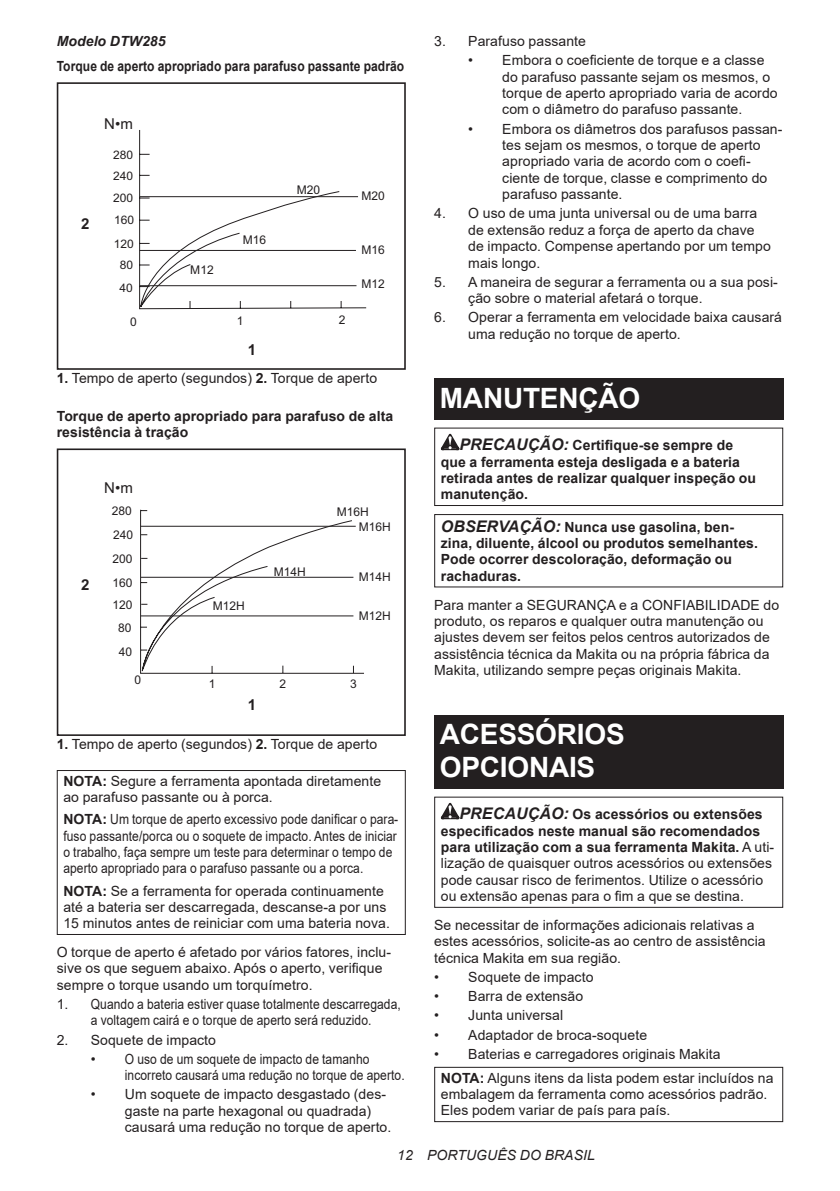
<style>
.page{position:relative;width:840px;height:1191px;background:#fff}
.page>*{position:absolute;margin:0;border:0;box-sizing:border-box;transform-origin:0 0}
.t1{font:700 28px/32.8px "Arial";letter-spacing:-.01em;color:#fff}
.t2{font:15px "Arial";color:#231f20}
.t3{font:700 15px "Arial";color:#231f20}
.t4{font:14px/16.4px "Arial";letter-spacing:.005em;color:#231f20}
.t5{font:700 14px/16.4px "Arial";letter-spacing:.005em;color:#231f20}
.t6{font:14px/16.4px "Arial";letter-spacing:.005em;color:#231f20;scale:.86 1}
.t7{font:700 14px "Arial";letter-spacing:.005em;color:#231f20;scale:.86 1}
.t8{font:italic 14px "Arial";letter-spacing:.005em;color:#231f20}
.t9{font:italic 700 14px "Arial";letter-spacing:.005em;color:#231f20}
.t10{font:12px/21.8px "Arial";color:#231f20}
.t11{font:11.8px/22px "Arial";color:#231f20;text-align:justify}
.s1{font-weight:700}
.s2{font-style:italic;font-size:16px}
.s3{font-weight:700;font-style:italic;font-size:16px}
</style>
<div class="page">
<svg style="left:139px;top:130px;width:228px;height:180px"></svg>
<hr style="left:139px;top:196px;width:219px;height:1px;background:#231f20">
<hr style="left:139px;top:250px;width:217px;height:1px;background:#231f20">
<hr style="left:139px;top:285px;width:217px;height:1px;background:#231f20">
<svg style="left:140px;top:190px;width:200px;height:118px"></svg>
<div style="left:57px;top:82px;width:348px;height:288px;border:2px solid #231f20"></div>
<svg style="left:140px;top:509px;width:224px;height:165px"></svg>
<div style="left:57px;top:448px;width:348px;height:288px;border:2px solid #231f20"></div>
<div style="left:57px;top:770px;width:348px;height:165px;border:1px solid #231f20"></div>
<div style="left:434px;top:378px;width:348px;height:41px;background:#231f20"></div>
<svg style="left:440px;top:434px;width:19px;height:16px"></svg>
<div style="left:434px;top:427px;width:348px;height:79px;border:1px solid #231f20"></div>
<div style="left:434px;top:514px;width:348px;height:73px;border:1px solid #231f20"></div>
<div style="left:434px;top:715px;width:348px;height:73px;background:#231f20"></div>
<svg style="left:440px;top:803px;width:19px;height:16px"></svg>
<div style="left:434px;top:796px;width:348px;height:112px;border:1px solid #231f20"></div>
<div style="left:434px;top:1066px;width:348px;height:56px;border:1px solid #231f20"></div>
<p class="t9" style="left:57px;top:32px;width:110px">Modelo DTW285</p>
<p class="t7" style="left:57px;top:56px;width:405px">Torque de aperto apropriado para parafuso passante padrão</p>
<p class="t3" style="left:81px;top:213px;width:10px">2</p>
<p class="t2" style="left:104px;top:114px;width:30px">N•m</p>
<p class="t11" style="left:113px;top:144px;width:22px">280<br>240<br>200<br>160</p>
<p class="t11" style="left:114px;top:233px;width:22px;text-align:center">120<br>80<br>40</p>
<p class="t10" style="left:130px;top:311px;width:8px">0</p>
<p class="t10" style="left:190px;top:259px;width:25px">M12</p>
<p class="t10" style="left:242px;top:229px;width:25px">M16</p>
<p class="t10" style="left:296px;top:179px;width:25px">M20</p>
<p class="t10" style="left:237px;top:310px;width:8px">1</p>
<p class="t10" style="left:338px;top:309px;width:8px">2</p>
<p class="t3" style="left:247px;top:339px;width:10px">1</p>
<p class="t10" style="left:361px;top:185px;width:25px">M20</p>
<p class="t10" style="left:361px;top:239px;width:25px">M16</p>
<p class="t10" style="left:361px;top:273px;width:25px">M12</p>
<p class="t4" style="left:57px;top:370px;width:322px"><span class="s1">1.</span> Tempo de aperto (segundos) <span class="s1">2.</span> Torque de aperto</p>
<p class="t5" style="left:57px;top:408px;width:338px">Torque de aperto apropriado para parafuso de alta resistência à tração</p>
<p class="t3" style="left:81px;top:574px;width:10px">2</p>
<p class="t2" style="left:104px;top:477px;width:30px">N•m</p>
<p class="t10" style="left:112px;top:499px;width:23px;line-height:24.2px">280<br>240</p>
<p class="t10" style="left:112px;top:548px;width:22px">200</p>
<p class="t10" style="left:112px;top:572px;width:22px">160<br>120</p>
<p class="t10" style="left:118px;top:616px;width:16px;line-height:23.4px">80<br>40</p>
<p class="t10" style="left:134px;top:669px;width:8px">0</p>
<p class="t10" style="left:336px;top:501px;width:34px">M16H</p>
<p class="t10" style="left:213px;top:595px;width:34px">M12H</p>
<p class="t10" style="left:273px;top:561px;width:34px">M14H</p>
<p class="t10" style="left:358px;top:516px;width:34px">M16H</p>
<p class="t10" style="left:358px;top:566px;width:34px">M14H</p>
<p class="t10" style="left:358px;top:605px;width:34px">M12H</p>
<p class="t10" style="left:209px;top:673px;width:8px">1</p>
<p class="t10" style="left:279px;top:673px;width:8px">2</p>
<p class="t10" style="left:350px;top:673px;width:8px">3</p>
<p class="t3" style="left:247px;top:694px;width:10px">1</p>
<p class="t4" style="left:57px;top:736px;width:322px"><span class="s1">1.</span> Tempo de aperto (segundos) <span class="s1">2.</span> Torque de aperto</p>
<p class="t4" style="left:63px;top:772px;width:319px"><span class="s1">NOTA:</span> Segure a ferramenta apontada diretamente ao parafuso passante ou à porca.</p>
<p class="t6" style="left:63px;top:811px;width:390px"><span class="s1">NOTA:</span> Um torque de aperto excessivo pode danificar o para&shy;fuso passante/porca ou o soquete de impacto. Antes de iniciar o trabalho, faça sempre um teste para determinar o tempo de aperto apropriado para o parafuso passante ou a porca.</p>
<p class="t4" style="left:63px;top:882px;width:328px"><span class="s1">NOTA:</span> Se a ferramenta for operada continuamente até a bateria ser descarregada, descanse-a por uns<br>15 minutos antes de reiniciar com uma bateria nova.</p>
<p class="t4" style="left:57px;top:943px;width:335px">O torque de aperto é afetado por vários fatores, inclu&shy;sive os que seguem abaixo. Após o aperto, verifique sempre o torque usando um torquímetro.</p>
<p class="t4" style="left:57px;top:995px;width:345px;text-align:center">1. Quando a bateria estiver quase totalmente descarregada, a voltagem cairá e o torque de aperto será reduzido.</p>
<p class="t4" style="left:57px;top:1031px;width:161px">2. Soquete de impacto</p>
<p class="t4" style="left:125px;top:1050px;width:281px;text-indent:-34px">• O uso de um soquete de impacto de tamanho incorreto causará uma redução no torque de aperto.</p>
<p class="t4" style="left:125px;top:1086px;width:268px;text-indent:-34px">• Um soquete de impacto desgastado (des&shy;gaste na parte hexagonal ou quadrada) causará uma redução no torque de aperto.</p>
<p class="t4" style="left:434px;top:33px;width:153px">3. Parafuso passante</p>
<p class="t4" style="left:502px;top:52px;width:277px;text-indent:-34px">• Embora o coeficiente de torque e a classe do parafuso passante sejam os mesmos, o torque de aperto apropriado varia de acordo com o diâmetro do parafuso passante.</p>
<p class="t4" style="left:502px;top:120px;width:281px;text-indent:-34px">• Embora os diâmetros dos parafusos passan&shy;tes sejam os mesmos, o torque de aperto apropriado varia de acordo com o coefi&shy;ciente de torque, classe e comprimento do parafuso passante.</p>
<p class="t4" style="left:468px;top:205px;width:304px;text-indent:-34px">4. O uso de uma junta universal ou de uma barra de extensão reduz a força de aperto da chave de impacto. Compense apertando por um tempo mais longo.</p>
<p class="t4" style="left:468px;top:273px;width:311px;text-indent:-34px">5. A maneira de segurar a ferramenta ou a sua posi&shy;ção sobre o material afetará o torque.</p>
<p class="t4" style="left:468px;top:309px;width:315px;text-indent:-34px">6. Operar a ferramenta em velocidade baixa causará uma redução no torque de aperto.</p>
<h1 class="t1" style="left:439px;top:382px;width:202px">MANUTENÇÃO</h1>
<p class="t5" style="left:440px;top:437px;width:316px;text-indent:19px"><span class="s2">PRECAUÇÃO:</span> Certifique-se sempre de que a ferramenta esteja desligada e a bateria retirada antes de realizar qualquer inspeção ou manutenção.</p>
<p class="t5" style="left:440px;top:518px;width:318px"><span class="s2">OBSERVAÇÃO:</span> Nunca use gasolina, ben&shy;zina, diluente, álcool ou produtos semelhantes.<br>Pode ocorrer descoloração, deformação ou rachaduras.</p>
<p class="t4" style="left:434px;top:596px;width:346px">Para manter a SEGURANÇA e a CONFIABILIDADE do produto, os reparos e qualquer outra manutenção ou ajustes devem ser feitos pelos centros autorizados de assistência técnica da Makita ou na própria fábrica da Makita, utilizando sempre peças originais Makita.</p>
<h1 class="t1" style="left:439px;top:718px;width:186px">ACESSÓRIOS<br>OPCIONAIS</h1>
<p class="t4" style="left:440px;top:806px;width:335px;text-indent:19px"><span class="s3">PRECAUÇÃO:</span> <span class="s1">Os acessórios ou extensões especificados neste manual são recomendados para utilização com a sua ferramenta Makita.</span> A uti&shy;lização de quaisquer outros acessórios ou extensões pode causar risco de ferimentos. Utilize o acessório ou extensão apenas para o fim a que se destina.</p>
<p class="t4" style="left:434px;top:916px;width:333px">Se necessitar de informações adicionais relativas a estes acessórios, solicite-as ao centro de assistência técnica Makita em sua região.</p>
<p class="t4" style="left:434px;top:968px;width:161px">• Soquete de impacto</p>
<p class="t4" style="left:434px;top:988px;width:150px">• Barra de extensão</p>
<p class="t4" style="left:434px;top:1007px;width:130px">• Junta universal</p>
<p class="t4" style="left:434px;top:1026px;width:214px">• Adaptador de broca-soquete</p>
<p class="t4" style="left:440px;top:1041px;width:334px;line-height:23.8px;text-indent:-7px">• Baterias e carregadores originais Makita<br><span class="s1">NOTA:</span> Alguns itens da lista podem estar incluídos na</p>
<p class="t4" style="left:440px;top:1085px;width:328px">embalagem da ferramenta como acessórios padrão.<br>Eles podem variar de país para país.</p>
<p class="t8" style="left:397px;top:1146px;width:199px">12 PORTUGUÊS DO BRASIL</p>
</div>
